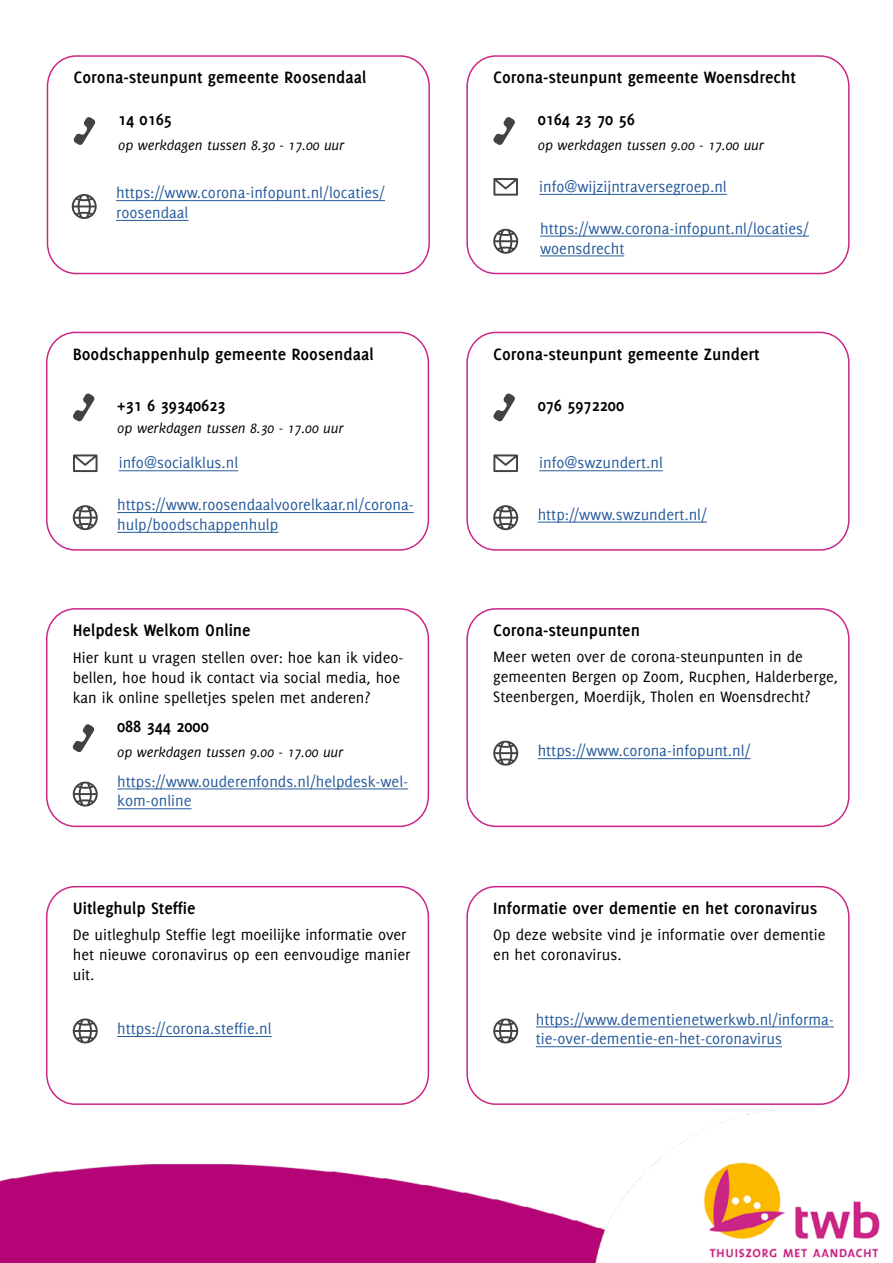
<style>
.page{position:relative;width:893px;height:1263px;background:#fff}
.page>*{position:absolute;margin:0;border:0;box-sizing:border-box;transform-origin:0 0}
.t1{font:700 18px "Delicious";color:#000}
.t2{font:16.5px/19.8px "Delicious";color:#275b9b}
.t3{font:16.5px/19.8px "Delicious";color:#000}
.t4{font:italic 15px "Delicious";color:#000}
</style>
<div class="page">
<div style="left:466px;top:332px;width:384px;height:219px;border:2px solid #cb2686;border-radius:29px"></div>
<svg style="left:493px;top:393px;width:22px;height:29px"></svg>
<svg style="left:493px;top:454px;width:25px;height:18px"></svg>
<svg style="left:493px;top:505px;width:25px;height:25px"></svg>
<hr style="left:538px;top:522px;width:169px;height:1px;background:#275b9b">
<hr style="left:539px;top:470px;width:124px;height:1px;background:#275b9b">
<div style="left:46px;top:608px;width:383px;height:219px;border:2px solid #cb2686;border-radius:29px"></div>
<svg style="left:72px;top:724px;width:23px;height:28px"></svg>
<svg style="left:73px;top:781px;width:25px;height:25px"></svg>
<hr style="left:117px;top:789px;width:291px;height:1px;background:#275b9b">
<hr style="left:117px;top:808px;width:75px;height:1px;background:#275b9b">
<img style="left:0;top:1110px;width:880px;height:153px">
<div style="left:47px;top:55px;width:383px;height:219px;border:2px solid #cb2686;border-radius:29px"></div>
<svg style="left:73px;top:117px;width:23px;height:28px"></svg>
<svg style="left:72px;top:194px;width:25px;height:25px"></svg>
<hr style="left:116px;top:200px;width:269px;height:1px;background:#275b9b">
<hr style="left:116px;top:220px;width:72px;height:1px;background:#275b9b">
<div style="left:466px;top:55px;width:384px;height:219px;border:2px solid #cb2686;border-radius:29px"></div>
<svg style="left:493px;top:117px;width:22px;height:28px"></svg>
<svg style="left:493px;top:178px;width:25px;height:18px"></svg>
<svg style="left:493px;top:229px;width:25px;height:25px"></svg>
<hr style="left:540px;top:236px;width:269px;height:1px;background:#275b9b">
<hr style="left:540px;top:256px;width:84px;height:1px;background:#275b9b">
<hr style="left:539px;top:194px;width:188px;height:1px;background:#275b9b">
<div style="left:46px;top:332px;width:383px;height:219px;border:2px solid #cb2686;border-radius:29px"></div>
<svg style="left:73px;top:393px;width:22px;height:29px"></svg>
<svg style="left:73px;top:454px;width:25px;height:18px"></svg>
<svg style="left:73px;top:505px;width:25px;height:25px"></svg>
<hr style="left:117px;top:512px;width:297px;height:1px;background:#275b9b">
<hr style="left:117px;top:532px;width:161px;height:1px;background:#275b9b">
<hr style="left:119px;top:470px;width:119px;height:1px;background:#275b9b">
<div style="left:466px;top:608px;width:384px;height:219px;border:2px solid #cb2686;border-radius:29px"></div>
<svg style="left:493px;top:740px;width:25px;height:26px"></svg>
<hr style="left:538px;top:758px;width:212px;height:1px;background:#275b9b">
<div style="left:466px;top:886px;width:384px;height:219px;border:2px solid #cb2686;border-radius:29px"></div>
<svg style="left:493px;top:1018px;width:25px;height:25px"></svg>
<hr style="left:536px;top:1027px;width:298px;height:1px;background:#275b9b">
<hr style="left:536px;top:1046px;width:246px;height:1px;background:#275b9b">
<div style="left:46px;top:886px;width:383px;height:219px;border:2px solid #cb2686;border-radius:29px"></div>
<svg style="left:73px;top:1018px;width:25px;height:25px"></svg>
<hr style="left:117px;top:1036px;width:155px;height:1px;background:#275b9b">
<p class="t1" style="left:74px;top:67px;width:294px">Corona-steunpunt gemeente Roosendaal</p>
<p class="t1" style="left:118px;top:109px;width:56px">14 0165</p>
<p class="t1" style="left:493px;top:67px;width:304px">Corona-steunpunt gemeente Woensdrecht</p>
<p class="t1" style="left:538px;top:109px;width:99px">0164 23 70 56</p>
<p class="t4" style="left:118px;top:137px;width:228px">op werkdagen tussen 8.30 - 17.00 uur</p>
<p class="t4" style="left:538px;top:137px;width:228px">op werkdagen tussen 9.00 - 17.00 uur</p>
<p class="t2" style="left:116px;top:183px;width:270px">https://www.corona-infopunt.nl/locaties/ roosendaal</p>
<p class="t2" style="left:539px;top:177px;width:189px">info@wijzijntraversegroep.nl</p>
<p class="t2" style="left:540px;top:218px;width:270px">https://www.corona-infopunt.nl/locaties/ woensdrecht</p>
<p class="t1" style="left:73px;top:344px;width:302px">Boodschappenhulp gemeente Roosendaal</p>
<p class="t1" style="left:117px;top:395px;width:110px">+31 6 39340623</p>
<p class="t1" style="left:493px;top:344px;width:268px">Corona-steunpunt gemeente Zundert</p>
<p class="t1" style="left:538px;top:395px;width:88px">076 5972200</p>
<p class="t4" style="left:117px;top:420px;width:228px">op werkdagen tussen 8.30 - 17.00 uur</p>
<p class="t2" style="left:119px;top:453px;width:121px">info@socialklus.nl</p>
<p class="t2" style="left:539px;top:453px;width:125px">info@swzundert.nl</p>
<p class="t2" style="left:117px;top:495px;width:298px">https://www.roosendaalvoorelkaar.nl/corona&shy;hulp/boodschappenhulp</p>
<p class="t2" style="left:538px;top:504px;width:171px">http://www.swzundert.nl/</p>
<p class="t1" style="left:73px;top:620px;width:180px">Helpdesk Welkom Online</p>
<p class="t1" style="left:493px;top:620px;width:148px">Corona-steunpunten</p>
<p class="t3" style="left:73px;top:648px;width:332px">Hier kunt u vragen stellen over: hoe kan ik video&shy;bellen, hoe houd ik contact via social media, hoe kan ik online spelletjes spelen met anderen?</p>
<p class="t3" style="left:493px;top:646px;width:346px">Meer weten over de corona-steunpunten in de gemeenten Bergen op Zoom, Rucphen, Halderberge,<br>Steenbergen, Moerdijk, Tholen en Woensdrecht?</p>
<p class="t1" style="left:117px;top:716px;width:93px">088 344 2000</p>
<p class="t2" style="left:117px;top:771px;width:292px">https://www.ouderenfonds.nl/helpdesk-wel&shy;kom-online</p>
<p class="t4" style="left:117px;top:744px;width:228px">op werkdagen tussen 9.00 - 17.00 uur</p>
<p class="t2" style="left:538px;top:741px;width:214px">https://www.corona-infopunt.nl/</p>
<p class="t1" style="left:73px;top:898px;width:124px">Uitleghulp Steffie</p>
<p class="t1" style="left:493px;top:898px;width:326px">Informatie over dementie en het coronavirus</p>
<p class="t3" style="left:73px;top:924px;width:339px">De uitleghulp Steffie legt moeilijke informatie over het nieuwe coronavirus op een eenvoudige manier uit.</p>
<p class="t3" style="left:493px;top:924px;width:334px">Op deze website vind je informatie over dementie en het coronavirus.</p>
<p class="t2" style="left:117px;top:1019px;width:156px">https://corona.steffie.nl</p>
<p class="t2" style="left:536px;top:1009px;width:300px">https://www.dementienetwerkwb.nl/informa&shy;tie-over-dementie-en-het-coronavirus</p>
</div>
